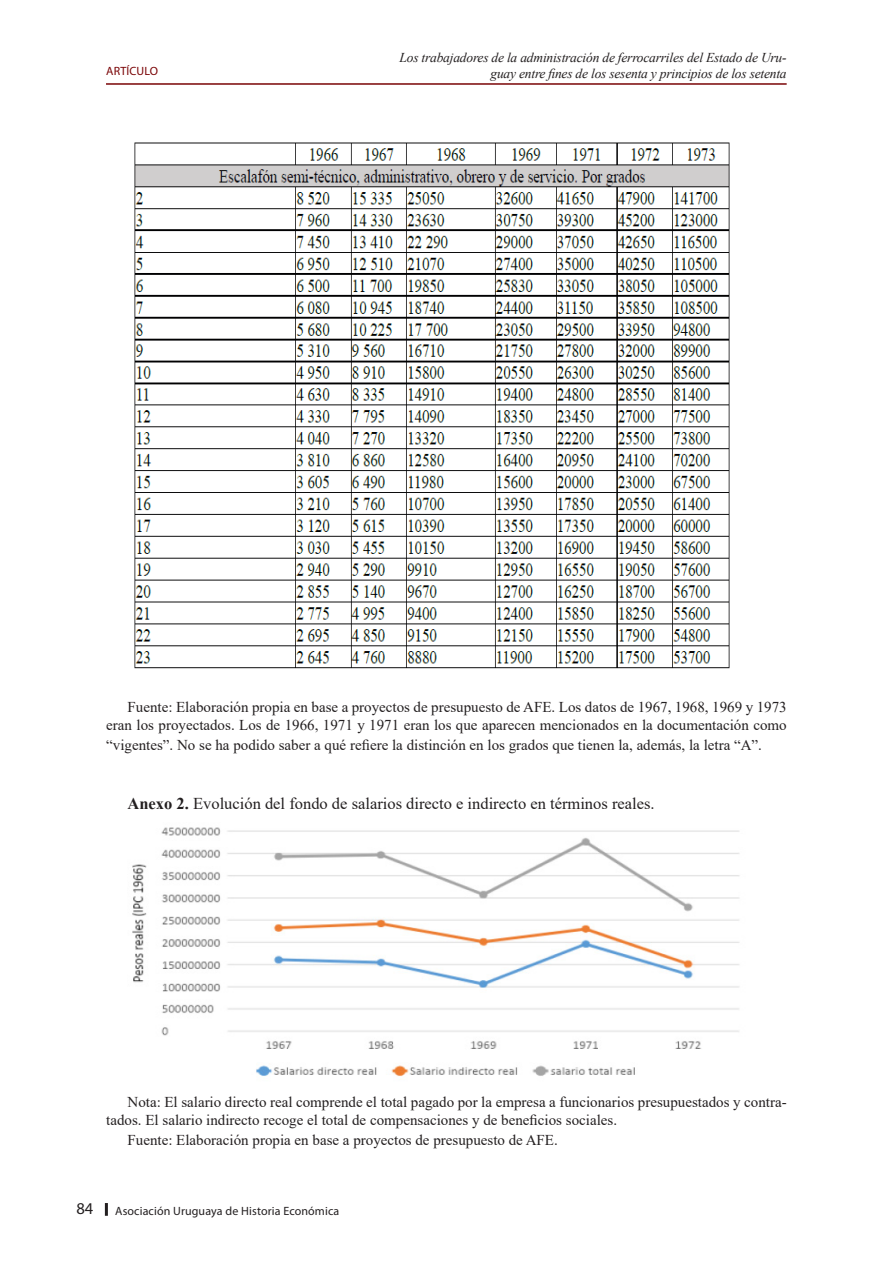
<style>
.page{position:relative;width:893px;height:1263px;background:#fff}
.page>*{position:absolute;margin:0;border:0;box-sizing:border-box;transform-origin:0 0}
.t1{font:16.5px "Times New Roman";color:#231f20}
.t2{font:16.5px "Myriad Pro";color:#231f20}
.t3{font:15px/18px "Times New Roman";color:#231f20;text-align:right}
.t4{font:italic 13.5px/16.2px "Times New Roman";letter-spacing:-.015em;color:#231f20;text-align:right}
.t5{font:12px "Myriad Pro";letter-spacing:.01em;color:#231f20}
.t6{font:12px "Myriad Pro";letter-spacing:.01em;color:#7a0406}
.s1{font-weight:700}
</style>
<div class="page">
<svg style="left:105px;top:1203px;width:3px;height:13px"></svg>
<hr style="left:106px;top:83px;width:681px;height:2px;background:#7a0406">
<img style="left:134px;top:142px;width:596px;height:527px">
<img style="left:132px;top:827px;width:608px;height:249px">
<p class="t6" style="left:106px;top:64px;width:53px">ARTÍCULO</p>
<p class="t4" style="left:399px;top:49px;width:389px">Los trabajadores de la administración de ferrocarriles del Estado de Uru&shy;guay entre fines de los sesenta y principios de los setenta</p>
<p class="t3" style="left:106px;top:697px;width:682px">Fuente: Elaboración propia en base a proyectos de presupuesto de AFE. Los datos de 1967, 1968, 1969 y 1973 eran los proyectados. Los de 1966, 1971 y 1971 eran los que aparecen mencionados en la documentación como</p>
<p class="t3" style="left:106px;top:735px;width:657px">“vigentes”. No se ha podido saber a qué refiere la distinción en los grados que tienen la, además, la letra “A”.</p>
<p class="t1" style="left:128px;top:792px;width:528px"><span class="s1">Anexo 2.</span> Evolución del fondo de salarios directo e indirecto en términos reales.</p>
<p class="t3" style="left:106px;top:1092px;width:682px;text-align:left;text-indent:21px">Nota: El salario directo real comprende el total pagado por la empresa a funcionarios presupuestados y contra&shy;tados. El salario indirecto recoge el total de compensaciones y de beneficios sociales.</p>
<p class="t3" style="left:128px;top:1130px;width:432px">Fuente: Elaboración propia en base a proyectos de presupuesto de AFE.</p>
<p class="t2" style="left:76px;top:1198px;width:18px">84</p>
<p class="t5" style="left:115px;top:1203px;width:225px">Asociación Uruguaya de Historia Económica</p>
</div>
